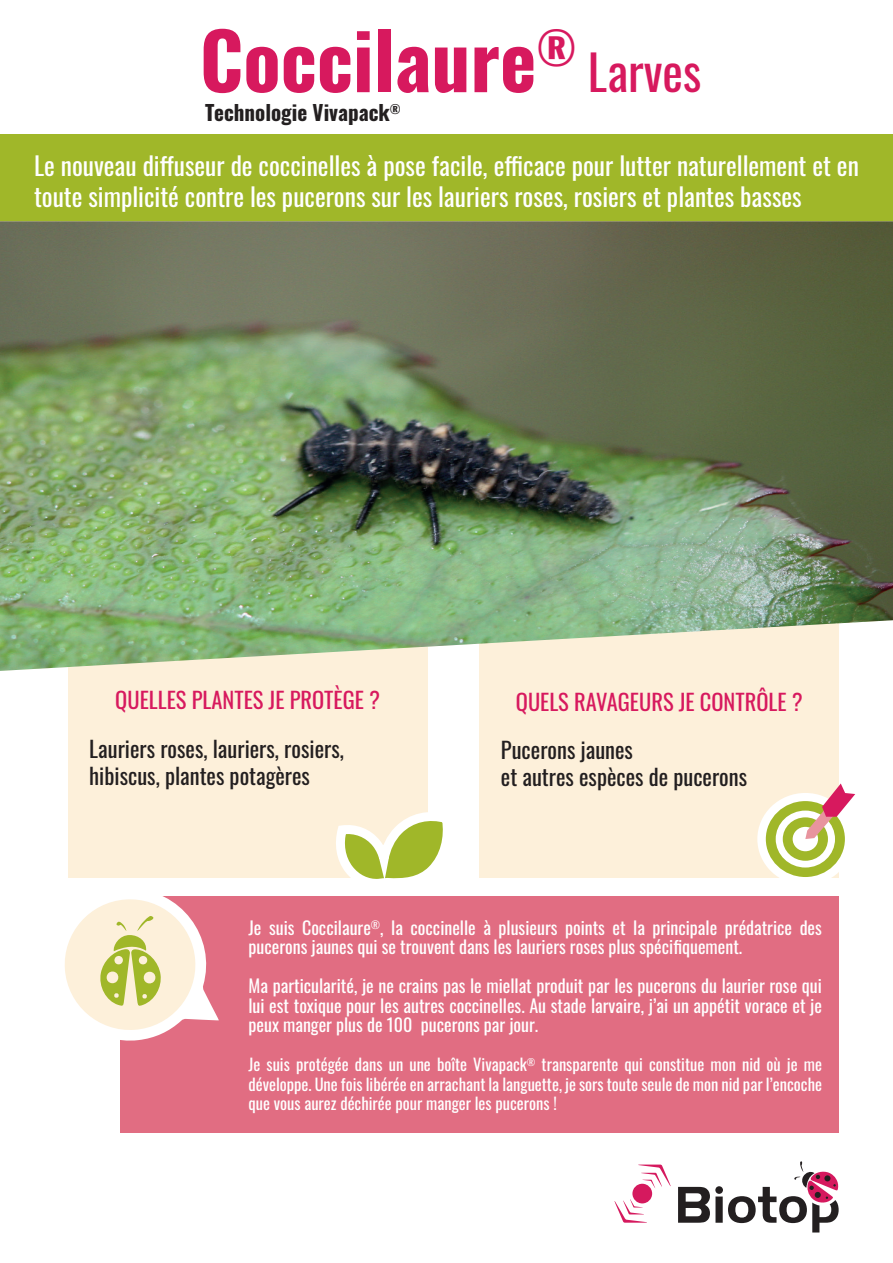
<style>
.page{position:relative;width:893px;height:1263px;background:#fff}
.page>*{position:absolute;margin:0;border:0;box-sizing:border-box;transform-origin:0 0}
.t1{font:700 77.25px "Oswald";color:#d7195e}
.t2{font:48.9px "Oswald";color:#d7195e}
.t3{font:25.5px/30.6px "Oswald";color:#fff}
.t4{font:22.5px/27px "Oswald";color:#231f20}
.t5{font:22.5px "Oswald";color:#d7195e}
.t6{font:700 21px "Oswald";color:#231f20}
.t7{font:18px/19.5px "Oswald";color:#fff}
.t8{font:16.5px/19.5px "Oswald";color:#fff;text-align:justify}
</style>
<div class="page">
<div style="left:0;top:134px;width:893px;height:113px;background:#a0b729"></div>
<div style="left:121px;top:896px;width:718px;height:237px;background:#e16d82"></div>
<div style="left:68px;top:615px;width:359px;height:262px;background:#fdf0da"></div>
<div style="left:480px;top:602px;width:359px;height:275px;background:#fdf0da"></div>
<img style="left:0;top:221px;width:893px;height:450px">
<div style="left:757px;top:793px;width:96px;height:92px;background:#fff;border-radius:50%"></div>
<div style="left:766px;top:801px;width:79px;height:76px;background:#a0b729;border-radius:50%"></div>
<div style="left:776px;top:810px;width:59px;height:57px;background:#fff;border-radius:50%"></div>
<div style="left:783px;top:817px;width:45px;height:44px;background:#a0b729;border-radius:50%"></div>
<div style="left:793px;top:827px;width:25px;height:24px;background:#fff;border-radius:50%"></div>
<svg style="left:805px;top:783px;width:50px;height:56px"></svg>
<svg style="left:335px;top:811px;width:108px;height:68px"></svg>
<svg style="left:65px;top:896px;width:154px;height:149px"></svg>
<svg style="left:614px;top:1199px;width:33px;height:24px"></svg>
<svg style="left:638px;top:1164px;width:33px;height:24px"></svg>
<div style="left:632px;top:1184px;width:20px;height:19px;background:#d5195e;border-radius:50%"></div>
<svg style="left:678px;top:1161px;width:161px;height:71px"></svg>
<h1 class="t1" style="left:200px;top:20px;width:378px">Coccilaure<sup>®</sup></h1>
<p class="t6" style="left:205px;top:101px;width:197px">Technologie Vivapack<sup>®</sup></p>
<h2 class="t2" style="left:588px;top:29px;width:115px">Larves</h2>
<h3 class="t3" style="left:34px;top:148px;width:826px">Le nouveau diffuseur de coccinelles à pose facile, efficace pour lutter naturellement et en toute simplicité contre les pucerons sur les lauriers roses, rosiers et plantes basses</h3>
<p class="t5" style="left:115px;top:680px;width:266px">QUELLES PLANTES JE PROTÈGE ?</p>
<p class="t4" style="left:89px;top:733px;width:256px">Lauriers roses, lauriers, rosiers, hibiscus, plantes potagères</p>
<p class="t5" style="left:516px;top:682px;width:288px">QUELS RAVAGEURS JE CONTRÔLE ?</p>
<p class="t4" style="left:501px;top:734px;width:248px">Pucerons jaunes<br>et autres espèces de pucerons</p>
<p class="t7" style="left:248px;top:916px;width:575px">Je suis Coccilaure<sup>®</sup>, la coccinelle à plusieurs points et la principale prédatrice des pucerons jaunes qui se trouvent dans les lauriers roses plus spécifiquement.</p>
<p class="t7" style="left:248px;top:974px;width:575px;text-align:justify">Ma particularité, je ne crains pas le miellat produit par les pucerons du laurier rose qui lui est toxique pour les autres coccinelles. Au stade larvaire, j’ai un appétit vorace et je peux manger plus de 100 pucerons par jour.</p>
<p class="t8" style="left:248px;top:1053px;width:575px">Je suis protégée dans un une boîte Vivapack<sup>®</sup> transparente qui constitue mon nid où je me développe. Une fois libérée en arrachant la languette, je sors toute seule de mon nid par l’encoche que vous aurez déchirée pour manger les pucerons !</p>
</div>
